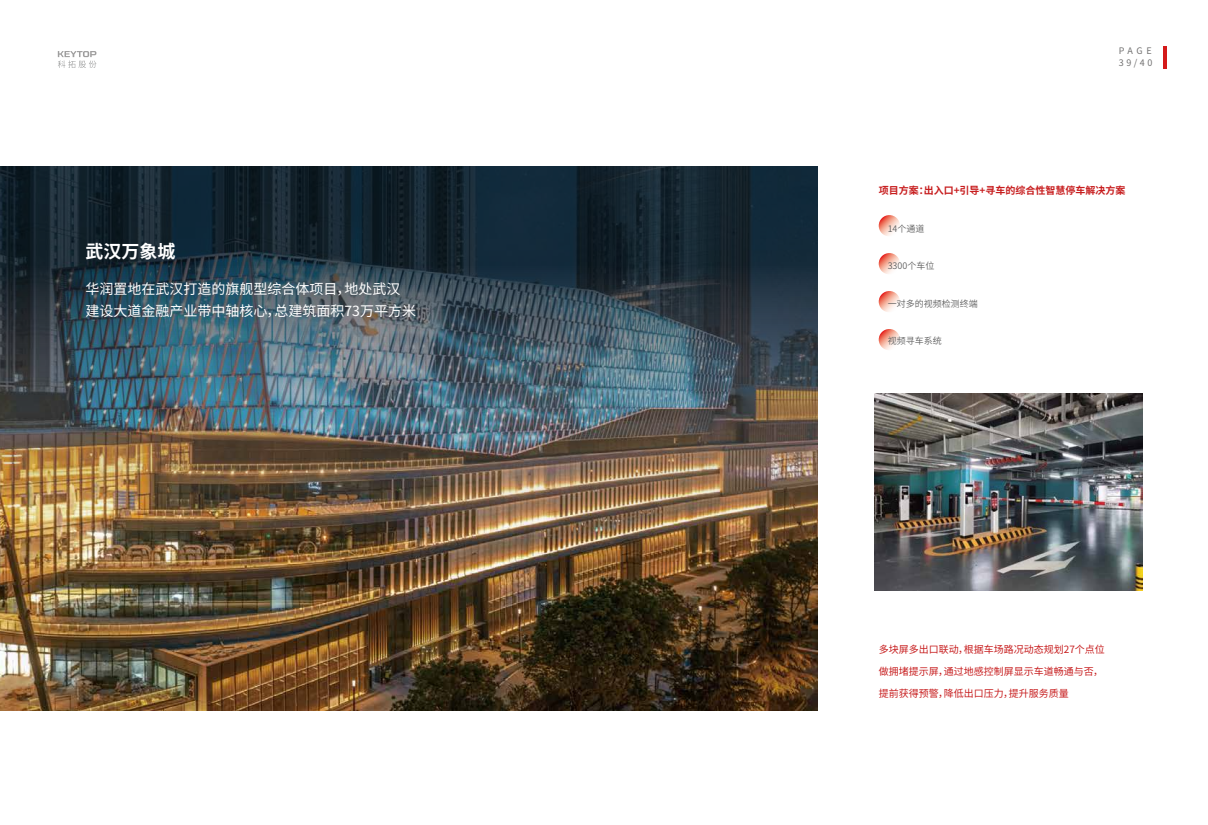
<style>
.page{position:relative;width:1208px;height:825px;background:#fff}
.page>*{position:absolute;margin:0;border:0;box-sizing:border-box;transform-origin:0 0}
.t1{font:700 18px "Source Han Sans CN";color:#fff}
.t2{font:14px/22px "Source Han Sans CN";color:#fff}
.t3{font:10px "Source Han Sans CN";color:#c71d1e}
.t4{font:700 10px "Source Han Sans CN";color:#c71d1e}
.t5{font:9px "Source Han Sans CN";color:#5f5f5f}
.t6{font:9px/11.9px "Source Han Sans CN";letter-spacing:.345em;color:#727171}
</style>
<div class="page">
<svg style="left:58px;top:51px;width:38px;height:17px"></svg>
<hr style="left:1163px;top:46px;width:3px;height:22px;background:#d41a1a">
<img style="left:874px;top:394px;width:268px;height:196px">
<img style="left:0;top:166px;width:818px;height:545px">
<svg style="left:878px;top:215px;width:22px;height:21px"></svg>
<svg style="left:878px;top:253px;width:22px;height:21px"></svg>
<svg style="left:878px;top:291px;width:22px;height:21px"></svg>
<svg style="left:878px;top:329px;width:22px;height:21px"></svg>
<h1 class="t1" style="left:85px;top:241px;width:91px">武汉万象城</h1>
<h2 class="t2" style="left:85px;top:278px;width:332px">华润置地在武汉打造的旗舰型综合体项目，地处武汉建设大道金融产业带中轴核心，总建筑面积73万平方米</h2>
<p class="t6" style="left:1118px;top:45px;width:35px">PAGE<br>39/40</p>
<p class="t4" style="left:878px;top:184px;width:248px">项目方案：出入口+引导+寻车的综合性智慧停车解决方案</p>
<p class="t5" style="left:887px;top:223px;width:38px">14个通道</p>
<p class="t5" style="left:887px;top:261px;width:48px">3300个车位</p>
<p class="t5" style="left:887px;top:298px;width:91px">一对多的视频检测终端</p>
<p class="t5" style="left:887px;top:336px;width:55px">视频寻车系统</p>
<p class="t3" style="left:878px;top:643px;width:228px">多块屏多出口联动，根据车场路况动态规划27个点位</p>
<p class="t3" style="left:878px;top:665px;width:226px">做拥堵提示屏，通过地感控制屏显示车道畅通与否，</p>
<p class="t3" style="left:878px;top:687px;width:191px">提前获得预警，降低出口压力，提升服务质量</p>
</div>
